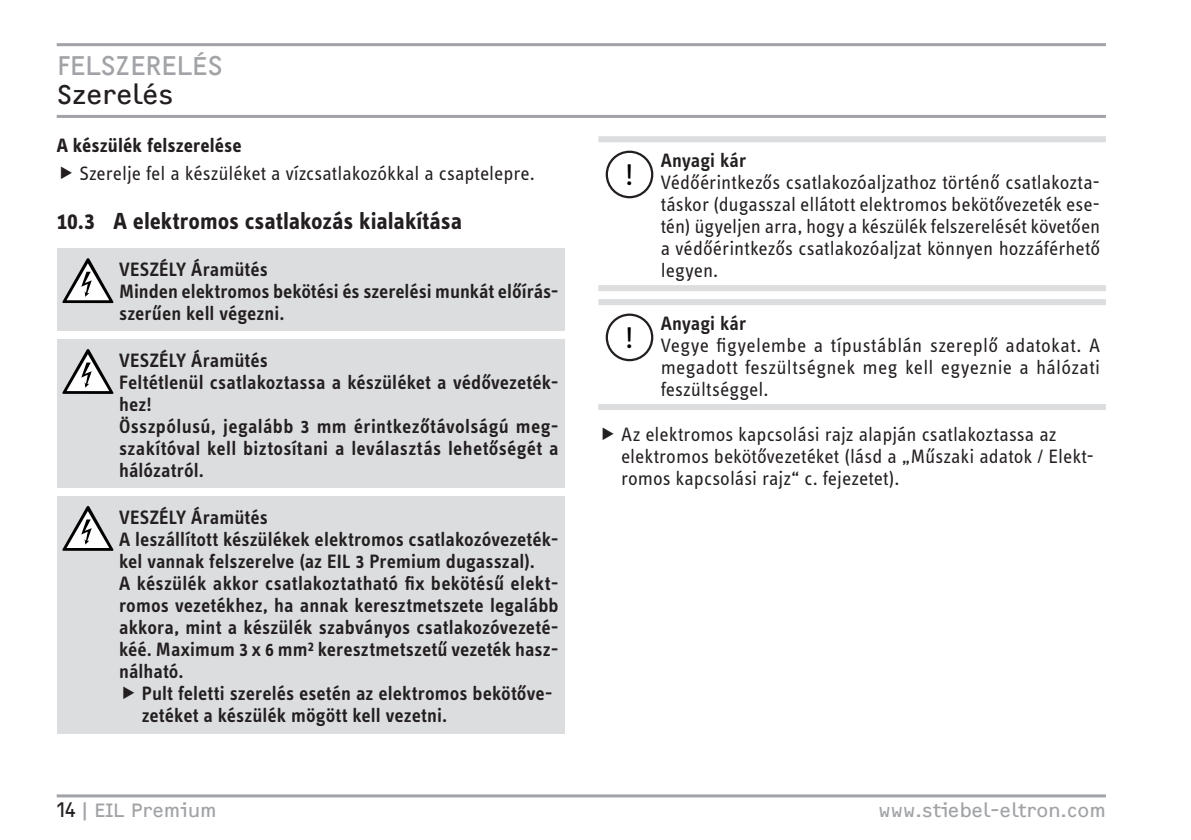
<style>
.page{position:relative;width:1191px;height:840px;background:#fff}
.page>*{position:absolute;margin:0;border:0;box-sizing:border-box;transform-origin:0 0}
.t1{font:31px "STE Info Text";color:#000}
.t2{font:28px "F2 FOCR Bczyk Com";letter-spacing:-.025em;color:#a1a3a6}
.t3{font:28px "F2 FOCR Bczyk Com";color:#231f20}
.t4{font:700 24px "STE Info Text";color:#231f20}
.t5{font:600 20px/22px "STE Info Text";letter-spacing:.005em;color:#231f20}
.t6{font:20px/22px "STE Info Text";color:#231f20;text-align:justify}
.t7{font:20px "F2 FOCR Bczyk Com";color:#a1a3a6}
.t8{font:700 20px "STE Info Text";letter-spacing:.005em;color:#231f20}
.s1{color:#231f20}
</style>
<div class="page">
<hr style="left:57px;top:43px;width:1049px;height:3px;background:#a1a3a6">
<hr style="left:57px;top:115px;width:1049px;height:3px;background:#a1a3a6">
<hr style="left:57px;top:794px;width:1049px;height:3px;background:#a1a3a6">
<div style="left:57px;top:248px;width:507px;height:83px;background:#dcdddf"></div>
<svg style="left:62px;top:258px;width:51px;height:45px"></svg>
<div style="left:57px;top:339px;width:507px;height:149px;background:#dcdddf"></div>
<svg style="left:62px;top:349px;width:51px;height:44px"></svg>
<div style="left:57px;top:496px;width:507px;height:236px;background:#dcdddf"></div>
<svg style="left:62px;top:506px;width:51px;height:44px"></svg>
<div style="left:598px;top:136px;width:508px;height:6px;background:#dcdddf"></div>
<div style="left:598px;top:285px;width:508px;height:6px;background:#dcdddf"></div>
<div style="left:605px;top:150px;width:48px;height:48px;border:2px solid #231f20;border-radius:50%"></div>
<div style="left:598px;top:299px;width:508px;height:6px;background:#dcdddf"></div>
<div style="left:598px;top:404px;width:508px;height:6px;background:#dcdddf"></div>
<div style="left:605px;top:313px;width:48px;height:48px;border:2px solid #231f20;border-radius:50%"></div>
<h2 class="t2" style="left:57px;top:49px;width:89px">Felszerel</h2>
<h2 class="t2" style="left:191px;top:49px;width:33px">és</h2>
<h2 class="t3" style="left:57px;top:78px;width:119px">Szerelés</h2>
<p class="t8" style="left:57px;top:134px;width:187px">A készülék felszerelése</p>
<p class="t6" style="left:79px;top:162px;width:457px">Szerelje fel a készüléket a vízcsatlakozókkal a csaptelepre.</p>
<p class="t4" style="left:57px;top:207px;width:407px">10.3 A elektromos csatlakozás kialakítása</p>
<p class="t5" style="left:119px;top:258px;width:441px">VESZÉLY Áramütés<br>Minden elektromos bekötési és szerelési munkát előírás&shy;szerűen kell végezni.</p>
<p class="t5" style="left:119px;top:349px;width:441px">VESZÉLY Áramütés<br>Feltétlenül csatlakoztassa a készüléket a védővezeték&shy;hez!<br>Összpólusú, jegalább 3 mm érintkezőtávolságú meg&shy;szakítóval kell biztosítani a leválasztás lehetőségét a hálózatról.</p>
<p class="t5" style="left:119px;top:505px;width:441px">VESZÉLY Áramütés<br>A leszállított készülékek elektromos csatlakozóvezeték&shy;kel vannak felszerelve (az EIL 3 Premium dugasszal).<br>A készülék akkor csatlakoztatható fix bekötésű elekt&shy;romos vezetékhez, ha annak keresztmetszete legalább akkora, mint a készülék szabványos csatlakozóvezeté&shy;kéé. Maximum 3 x 6 mm² keresztmetszetű vezeték hasz&shy;nálható.</p>
<p class="t5" style="left:142px;top:681px;width:412px">Pult feletti szerelés esetén az elektromos bekötőve&shy;zetéket a készülék mögött kell vezetni.</p>
<h1 class="t1" style="left:625px;top:157px;width:11px">!</h1>
<p class="t5" style="left:660px;top:149px;width:87px">Anyagi kár</p>
<p class="t6" style="left:660px;top:171px;width:441px">Védőérintkezős csatlakozóaljzathoz történő csatlakozta&shy;táskor (dugasszal ellátott elektromos bekötővezeték ese&shy;tén) ügyeljen arra, hogy a készülék felszerelését követően a védőérintkezős csatlakozóaljzat könnyen hozzáférhető legyen.</p>
<p class="t5" style="left:660px;top:312px;width:87px">Anyagi kár</p>
<p class="t6" style="left:660px;top:333px;width:441px">Vegye figyelembe a típustáblán szereplő adatokat. A megadott feszültségnek meg kell egyeznie a hálózati feszültséggel.</p>
<p class="t6" style="left:621px;top:423px;width:475px;text-align:left">Az elektromos kapcsolási rajz alapján csatlakoztassa az elektromos bekötővezetéket (lásd a „Műszaki adatok / Elekt&shy;romos kapcsolási rajz“ c. fejezetet).</p>
<h1 class="t1" style="left:625px;top:319px;width:11px">!</h1>
<p class="t7" style="left:57px;top:798px;width:162px"><span class="s1">14</span>|EIL Premium</p>
<p class="t7" style="left:878px;top:798px;width:229px">www.stiebel-eltron.com</p>
</div>
